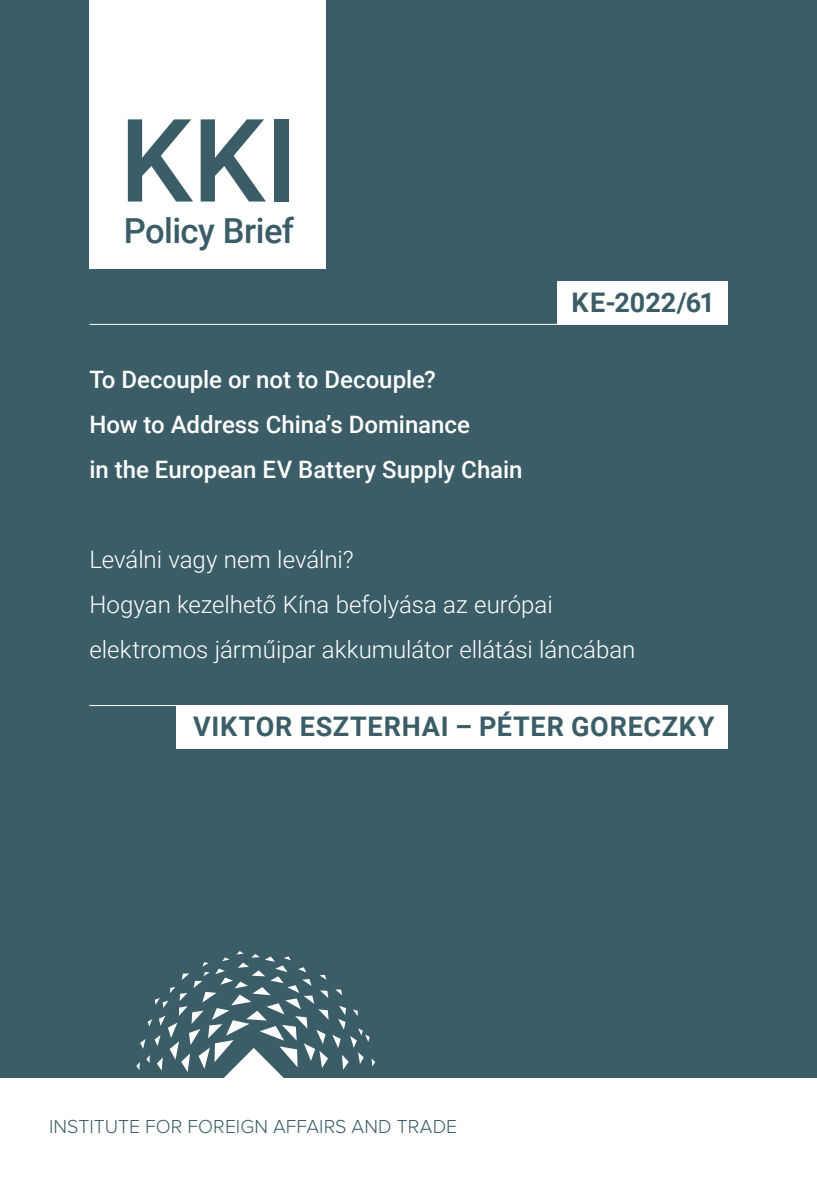
<style>
.page{position:relative;width:817px;height:1187px;background:#fff}
.page>*{position:absolute;margin:0;border:0;box-sizing:border-box;transform-origin:0 0}
.t1{font:500 115.5px "Roboto";color:#3a5d67}
.t2{font:500 34.5px "Roboto";letter-spacing:-.015em;color:#3a5d67}
.t3{font:700 27px "Roboto";letter-spacing:.025em;color:#3a5d67}
.t4{font:300 24px/45px "Roboto";color:#fff}
.t5{font:500 24px/45px "Roboto";color:#fff}
.t6{font:300 19.5px "Proxima Nova";letter-spacing:.005em;color:#3a5d67}
.t7{font:300 19.2px "Proxima Nova";color:#3b5869}
</style>
<div class="page">
<div style="left:0;top:0;width:816px;height:1076px;background:#3a5d67"></div>
<div style="left:89px;top:0;width:237px;height:269px;background:#fff"></div>
<svg style="left:136px;top:951px;width:239px;height:127px"></svg>
<div style="left:176px;top:705px;width:551px;height:43px;background:#fff"></div>
<hr style="left:89px;top:324px;width:638px;height:1px;background:#fff">
<hr style="left:89px;top:705px;width:638px;height:1px;background:#fff">
<div style="left:557px;top:281px;width:170px;height:43px;background:#fff"></div>
<h1 class="t1" style="left:119px;top:79px;width:180px">KKI</h1>
<h2 class="t2" style="left:124px;top:206px;width:172px">Policy Brief</h2>
<p class="t5" style="left:89px;top:356px;width:434px">To Decouple or not to Decouple?<br>How to Address China’s Dominance<br>in the European EV Battery Supply Chain</p>
<p class="t3" style="left:571px;top:283px;width:145px">KE-2022/61</p>
<p class="t4" style="left:89px;top:536px;width:547px">Leválni vagy nem leválni?<br>Hogyan kezelhető Kína befolyása az európai elektromos járműipar akkumulátor ellátási láncában</p>
<p class="t3" style="left:193px;top:707px;width:522px">VIKTOR ESZTERHAI – PÉTER GORECZKY</p>
<p class="t6" style="left:49px;top:1116px;width:409px">INSTITUTE FOR FOREIGN AFFAIRS AND TRADE</p>
<p class="t7" style="left:90px;top:1122px;width:322px">KÜLÜGYI ÉS KÜLGAZDASÁGI INTÉZET</p>
</div>
